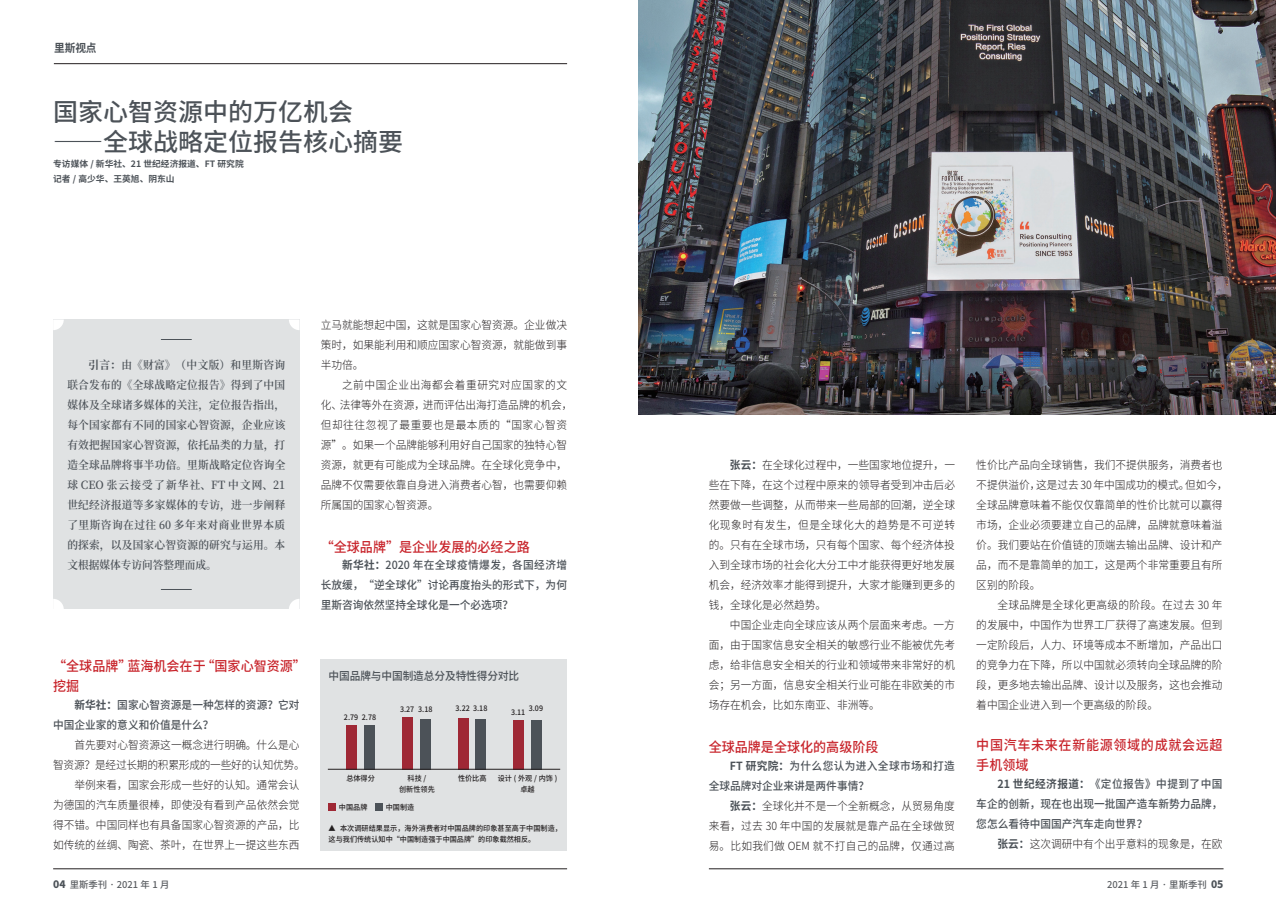
<style>
.page{position:relative;width:1276px;height:922px;background:#fff}
.page>*{position:absolute;margin:0;border:0;box-sizing:border-box;transform-origin:0 0}
.t1{font:500 25px/30px "Source Han Sans CN";color:#4c5258}
.t2{font:500 13.75px/20px "Source Han Sans CN";color:#c8242b;scale:.95 1}
.t3{font:500 13.75px/20px "Source Han Sans CN";letter-spacing:.05em;color:#c8242b;scale:.95 1}
.t4{font:300 11.25px/20px "Source Han Sans CN";color:#231f20;text-align:justify;scale:.95 1}
.t5{font:600 11.25px/20px "Source Han Serif CN";letter-spacing:.025em;color:#4c5258;text-align:justify;scale:.95 1}
.t6{font:500 11.25px/20px "Source Han Sans CN";color:#4c5258;text-align:justify;scale:.95 1}
.t7{font:500 11.25px/20px "Source Han Sans CN";letter-spacing:.035em;color:#4c5258;scale:.95 1}
.t8{font:300 11.25px "Source Han Sans CN";letter-spacing:-.02em;color:#231f20;scale:.95 1}
.t9{font:700 11.25px "Source Han Sans CN";color:#4c5258;scale:.95 1}
.t10{font:500 9.38px "Source Han Sans CN";color:#5a5d61}
.t11{font:700 8.75px/15px "Source Han Sans CN";color:#4c5258}
.t12{font:500 7.5px/11.2px "Source Han Sans CN";color:#231f20;text-align:center;scale:.95 1}
.s1{font-weight:700}
.s2{font-weight:700;color:#4c5258}
.s3{font-weight:800;font-size:10.25px;color:#4c5258}
</style>
<div class="page">
<img style="left:638px;top:0;width:638px;height:414px">
<hr style="left:54px;top:63px;width:513px;height:1px;background:#231f20">
<hr style="left:709px;top:868px;width:514px;height:1px;background:#231f20">
<hr style="left:53px;top:868px;width:514px;height:1px;background:#231f20">
<div style="left:321px;top:659px;width:246px;height:191px;background:#e0e2e3"></div>
<div style="left:329px;top:803px;width:7px;height:7px;background:#9f2835"></div>
<div style="left:375px;top:803px;width:7px;height:7px;background:#4c5258"></div>
<div style="left:346px;top:724px;width:11px;height:45px;background:#9f2835"></div>
<div style="left:364px;top:725px;width:11px;height:44px;background:#4c5258"></div>
<div style="left:402px;top:717px;width:11px;height:52px;background:#9f2835"></div>
<div style="left:420px;top:718px;width:10px;height:51px;background:#4c5258"></div>
<div style="left:458px;top:718px;width:10px;height:51px;background:#9f2835"></div>
<div style="left:475px;top:718px;width:11px;height:51px;background:#4c5258"></div>
<div style="left:513px;top:719px;width:11px;height:50px;background:#9f2835"></div>
<div style="left:531px;top:720px;width:11px;height:49px;background:#4c5258"></div>
<hr style="left:328px;top:768px;width:232px;height:1px;background:#231f20">
<div style="left:53px;top:319px;width:246px;height:290px;background:#e0e2e3"></div>
<hr style="left:161px;top:339px;width:30px;height:1px;background:#4c5258">
<svg style="left:53px;top:319px;width:11px;height:11px"></svg>
<svg style="left:289px;top:319px;width:10px;height:11px"></svg>
<hr style="left:161px;top:589px;width:30px;height:1px;background:#4c5258">
<svg style="left:53px;top:599px;width:11px;height:10px"></svg>
<svg style="left:289px;top:599px;width:10px;height:10px"></svg>
<p class="t9" style="left:54px;top:42px;width:46px">里斯视点</p>
<h1 class="t1" style="left:53px;top:97px;width:352px">国家心智资源中的万亿机会——全球战略定位报告核心摘要</h1>
<p class="t11" style="left:53px;top:156px;width:192px">专访媒体 / 新华社、21 世纪经济报道、FT 研究院记者 / 高少华、王英旭、阴东山</p>
<p class="t5" style="left:67px;top:355px;width:231px;text-indent:21px"><span class="s1">引言：</span>由《财富》（中文版）和里斯咨询联合发布的《全球战略定位报告》得到了中国媒体及全球诸多媒体的关注，定位报告指出，每个国家都有不同的国家心智资源，企业应该有效把握国家心智资源，依托品类的力量，打造全球品牌将事半功倍。里斯战略定位咨询全球 CEO 张云接受了新华社、FT 中文网、21世纪经济报道等多家媒体的专访，进一步阐释了里斯咨询在过往 60 多年来对商业世界本质的探索，以及国家心智资源的研究与运用。本文根据媒体专访问答整理而成。</p>
<p class="t2" style="left:53px;top:656px;width:268px">“全球品牌”蓝海机会在于“国家心智资源”挖掘</p>
<p class="t6" style="left:53px;top:695px;width:261px;text-indent:21px"><span class="s1">新华社：</span>国家心智资源是一种怎样的资源？它对中国企业家的意义和价值是什么？</p>
<p class="t4" style="left:74px;top:735px;width:238px">首先要对心智资源这一概念进行明确。什么是心</p>
<p class="t8" style="left:53px;top:758px;width:266px">智资源？是经过长期的积累形成的一些好的认知优势。</p>
<p class="t4" style="left:74px;top:775px;width:238px">举例来看，国家会形成一些好的认知。通常会认</p>
<p class="t4" style="left:53px;top:795px;width:261px">为德国的汽车质量很棒，即使没有看到产品依然会觉</p>
<p class="t4" style="left:53px;top:815px;width:261px">得不错。中国同样也有具备国家心智资源的产品，比</p>
<p class="t4" style="left:53px;top:835px;width:261px">如传统的丝绸、陶瓷、茶叶，在世界上一提这些东西</p>
<p class="t4" style="left:321px;top:315px;width:261px">立马就能想起中国，这就是国家心智资源。企业做决策时，如果能利用和顺应国家心智资源，就能做到事半功倍。</p>
<p class="t4" style="left:321px;top:375px;width:266px;text-align:left;text-indent:21px">之前中国企业出海都会着重研究对应国家的文化、法律等外在资源，进而评估出海打造品牌的机会，但却往往忽视了最重要也是最本质的“国家心智资源”。如果一个品牌能够利用好自己国家的独特心智资源，就更有可能成为全球品牌。在全球化竞争中，品牌不仅需要依靠自身进入消费者心智，也需要仰赖所属国的国家心智资源。</p>
<p class="t2" style="left:321px;top:536px;width:222px">“全球品牌”是企业发展的必经之路</p>
<p class="t6" style="left:321px;top:555px;width:261px;text-indent:21px"><span class="s1">新华社：</span>2020 年在全球疫情爆发，各国经济增长放缓，“逆全球化”讨论再度抬头的形式下，为何里斯咨询依然坚持全球化是一个必选项？</p>
<p class="t6" style="left:329px;top:665px;width:202px">中国品牌与中国制造总分及特性得分对比</p>
<p class="t12" style="left:344px;top:711px;width:17px">2.79</p>
<p class="t12" style="left:362px;top:711px;width:17px">2.78</p>
<p class="t12" style="left:400px;top:703px;width:17px">3.27</p>
<p class="t12" style="left:455px;top:702px;width:35px">3.22 3.18</p>
<p class="t12" style="left:418px;top:703px;width:17px">3.18</p>
<p class="t12" style="left:529px;top:702px;width:17px">3.09</p>
<p class="t12" style="left:511px;top:706px;width:17px">3.11</p>
<p class="t12" style="left:346px;top:772px;width:31px">总体得分</p>
<p class="t12" style="left:458px;top:772px;width:32px">性价比高</p>
<p class="t12" style="left:399px;top:772px;width:39px">科技 /<br>创新性领先</p>
<p class="t12" style="left:498px;top:772px;width:64px">设计(外观/内饰)卓越</p>
<p class="t12" style="left:339px;top:801px;width:31px">中国品牌</p>
<p class="t12" style="left:386px;top:801px;width:31px">中国制造</p>
<p class="t12" style="left:329px;top:822px;width:247px;text-align:left">▲ 本次调研结果显示，海外消费者对中国品牌的印象甚至高于中国制造，这与我们传统认知中“中国制造强于中国品牌”的印象截然相反。</p>
<p class="t4" style="left:708px;top:455px;width:261px;text-indent:21px"><span class="s2">张云：</span>在全球化过程中，一些国家地位提升，一些在下降，在这个过程中原来的领导者受到冲击后必然要做一些调整，从而带来一些局部的回潮，逆全球化现象时有发生，但是全球化大的趋势是不可逆转的。只有在全球市场，只有每个国家、每个经济体投入到全球市场的社会化大分工中才能获得更好地发展机会，经济效率才能得到提升，大家才能赚到更多的钱，全球化是必然趋势。</p>
<p class="t4" style="left:708px;top:615px;width:261px;text-indent:21px">中国企业走向全球应该从两个层面来考虑。一方面，由于国家信息安全相关的敏感行业不能被优先考虑，给非信息安全相关的行业和领域带来非常好的机会；另一方面，信息安全相关行业可能在非欧美的市场存在机会，比如东南亚、非洲等。</p>
<p class="t2" style="left:708px;top:736px;width:180px">全球品牌是全球化的高级阶段</p>
<p class="t7" style="left:708px;top:755px;width:261px;text-indent:21px"><span class="s1">FT 研究院：</span>为什么您认为进入全球市场和打造全球品牌对企业来讲是两件事情？</p>
<p class="t4" style="left:708px;top:795px;width:261px;text-indent:21px"><span class="s2">张云：</span>全球化并不是一个全新概念，从贸易角度来看，过去 30 年中国的发展就是靠产品在全球做贸易。比如我们做 OEM 就不打自己的品牌，仅通过高</p>
<p class="t4" style="left:976px;top:455px;width:266px;text-align:left">性价比产品向全球销售，我们不提供服务，消费者也不提供溢价，这是过去 30年中国成功的模式。但如今，全球品牌意味着不能仅仅靠简单的性价比就可以赢得市场，企业必须要建立自己的品牌，品牌就意味着溢价。我们要站在价值链的顶端去输出品牌、设计和产品，而不是靠简单的加工，这是两个非常重要且有所区别的阶段。</p>
<p class="t4" style="left:976px;top:595px;width:261px;text-indent:21px">全球品牌是全球化更高级的阶段。在过去 30 年的发展中，中国作为世界工厂获得了高速发展。但到一定阶段后，人力、环境等成本不断增加，产品出口的竞争力在下降，所以中国就必须转向全球品牌的阶段，更多地去输出品牌、设计以及服务，这也会推动着中国企业进入到一个更高级的阶段。</p>
<p class="t3" style="left:976px;top:734px;width:261px">中国汽车未来在新能源领域的成就会远超手机领域</p>
<p class="t6" style="left:976px;top:773px;width:261px;text-indent:21px"><span class="s1">21 世纪经济报道：</span>《定位报告》中提到了中国车企的创新，现在也出现一批国产造车新势力品牌，您怎么看待中国国产汽车走向世界？</p>
<p class="t4" style="left:997px;top:833px;width:238px"><span class="s2">张云：</span>这次调研中有个出乎意料的现象是，在欧</p>
<p class="t10" style="left:53px;top:878px;width:118px"><span class="s3">04</span> 里斯季刊 · 2021 年 1 月</p>
<p class="t10" style="left:1107px;top:878px;width:118px">2021 年 1 月 · 里斯季刊 <span class="s3">05</span></p>
</div>
